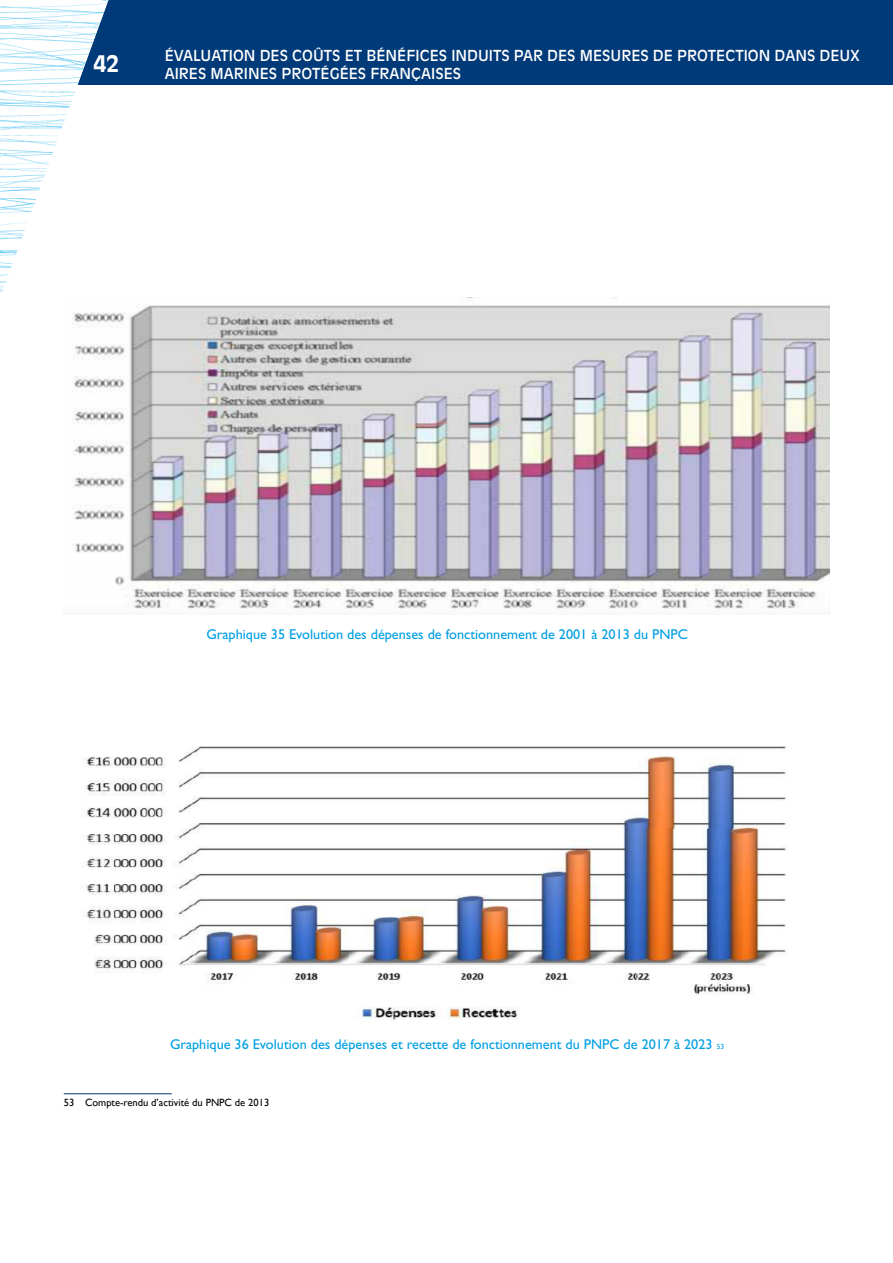
<style>
.page{position:relative;width:893px;height:1263px;background:#fff}
.page>*{position:absolute;margin:0;border:0;box-sizing:border-box;transform-origin:0 0}
.t1{font:700 22.5px "Antique Olive Std";color:#fff}
.t2{font:15px/18px "Antique Olive Std";color:#fff}
.t3{font:14.25px "Gill Sans Std";color:#009fe3}
.t4{font:10.5px "Gill Sans";color:#000}
.t5{font:7.5px "Gill Sans Std";color:#009fe3}
</style>
<div class="page">
<div style="left:43px;top:0;width:850px;height:85px;background:#003a78"></div>
<img style="left:0;top:0;width:109px;height:292px">
<img style="left:73px;top:305px;width:756px;height:304px">
<img style="left:84px;top:746px;width:702px;height:274px">
<hr style="left:64px;top:1093px;width:108px;height:1px;background:#003a78">
<h1 class="t1" style="left:94px;top:50px;width:27px">42</h1>
<p class="t2" style="left:165px;top:46px;width:696px">ÉVALUATION DES COÛTS ET BÉNÉFICES INDUITS PAR DES MESURES DE PROTECTION DANS DEUX<br>AIRES MARINES PROTÉGÉES FRANÇAISES</p>
<p class="t3" style="left:206px;top:626px;width:483px">Graphique 35 Evolution des dépenses de fonctionnement de 2001 à 2013 du PNPC</p>
<p class="t3" style="left:170px;top:1036px;width:548px">Graphique 36 Evolution des dépenses et recette de fonctionnement du PNPC de 2017 à 2023<sup>1</sup></p>
<p class="t5" style="left:717px;top:1042px;width:9px">53</p>
<p class="t4" style="left:64px;top:1096px;width:207px">53 Compte-rendu d’activité du PNPC de 2013</p>
</div>
